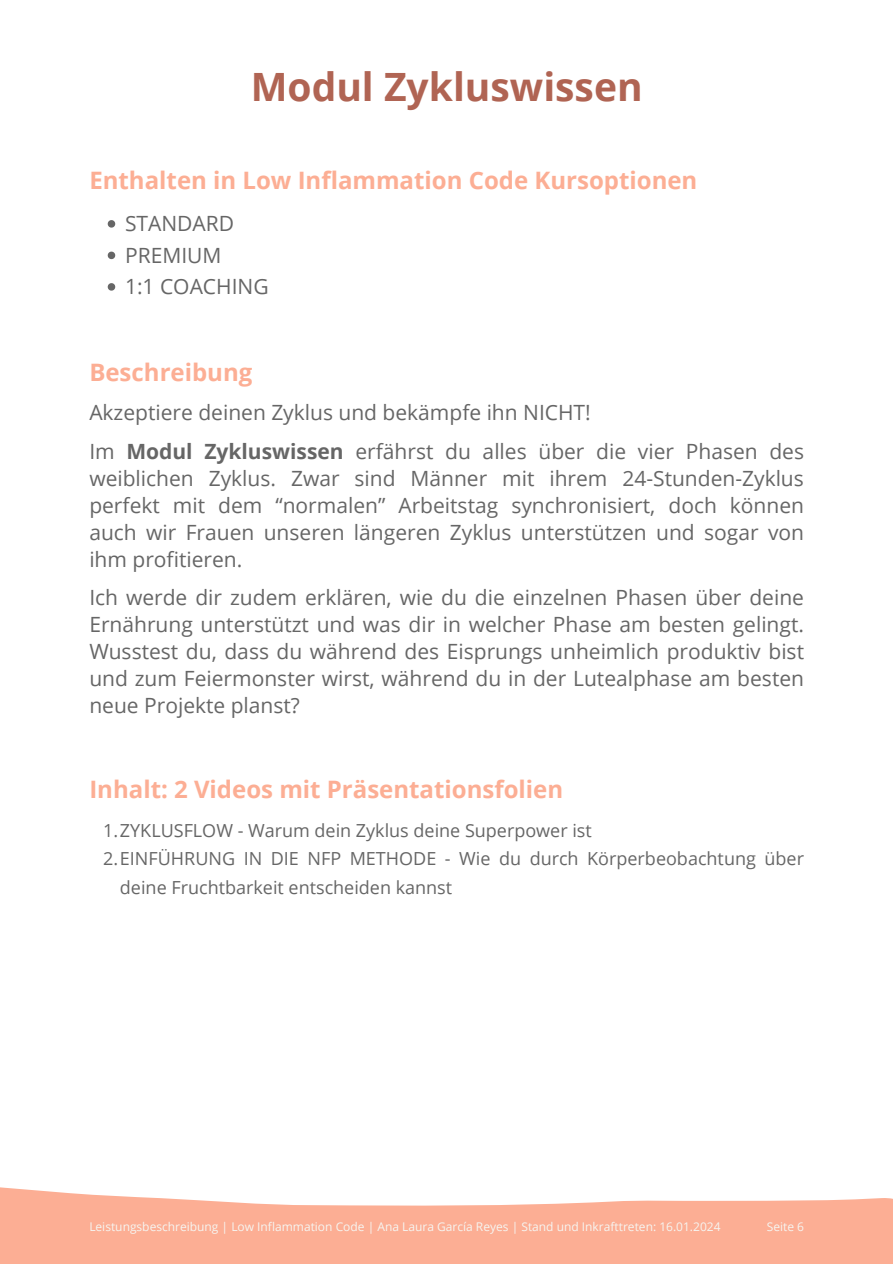
<style>
.page{position:relative;width:893px;height:1264px;background:#fff}
.page>*{position:absolute;margin:0;border:0;box-sizing:border-box;transform-origin:0 0}
.t1{font:700 39px "Open Sans";color:#b06453}
.t2{font:700 24px "Open Sans";color:#fcae94}
.t3{font:21px/27px "Open Sans";color:#666;text-align:justify}
.t4{font:18px/28.5px "Open Sans";color:#666}
.t5{font:12px "Open Sans";color:#f6f5f1}
.s1{font-weight:700}
</style>
<div class="page">
<svg style="left:108px;top:220px;width:7px;height:7px"></svg>
<svg style="left:108px;top:251px;width:7px;height:8px"></svg>
<svg style="left:108px;top:283px;width:7px;height:7px"></svg>
<svg style="left:0;top:1187px;width:892px;height:76px;fill:#fcae94"></svg>
<p class="t1" style="left:251px;top:60px;width:393px">Modul Zykluswissen</p>
<p class="t2" style="left:89px;top:164px;width:609px">Enthalten in Low Inflammation Code Kursoptionen</p>
<p class="t3" style="left:125px;top:209px;width:111px">STANDARD</p>
<p class="t3" style="left:125px;top:241px;width:98px">PREMIUM</p>
<p class="t3" style="left:125px;top:272px;width:145px">1:1 COACHING</p>
<p class="t2" style="left:89px;top:355px;width:164px">Beschreibung</p>
<p class="t3" style="left:89px;top:398px;width:503px">Akzeptiere deinen Zyklus und bekämpfe ihn NICHT!</p>
<p class="t3" style="left:89px;top:437px;width:716px">Im <span class="s1">Modul Zykluswissen</span> erfährst du alles über die vier Phasen des weiblichen Zyklus. Zwar sind Männer mit ihrem 24-Stunden-Zyklus perfekt mit dem “normalen” Arbeitstag synchronisiert, doch können auch wir Frauen unseren längeren Zyklus unterstützen und sogar von ihm profitieren.</p>
<p class="t3" style="left:89px;top:583px;width:716px">Ich werde dir zudem erklären, wie du die einzelnen Phasen über deine Ernährung unterstützt und was dir in welcher Phase am besten gelingt.<br>Wusstest du, dass du während des Eisprungs unheimlich produktiv bist und zum Feiermonster wirst, während du in der Lutealphase am besten neue Projekte planst?</p>
<p class="t2" style="left:89px;top:772px;width:475px">Inhalt: 2 Videos mit Präsentationsfolien</p>
<p class="t4" style="left:103px;top:815px;width:490px">1.ZYKLUSFLOW - Warum dein Zyklus deine Superpower ist</p>
<p class="t4" style="left:120px;top:843px;width:685px;text-indent:-17px">2.EINFÜHRUNG IN DIE NFP METHODE - Wie du durch Körperbeobachtung über deine Fruchtbarkeit entscheiden kannst</p>
<p class="t5" style="left:89px;top:1218px;width:632px">Leistungsbeschreibung | Low Inflammation Code | Ana Laura García Reyes | Stand und Inkrafttreten: 16.01.2024</p>
<p class="t5" style="left:766px;top:1218px;width:39px">Seite 6</p>
</div>
